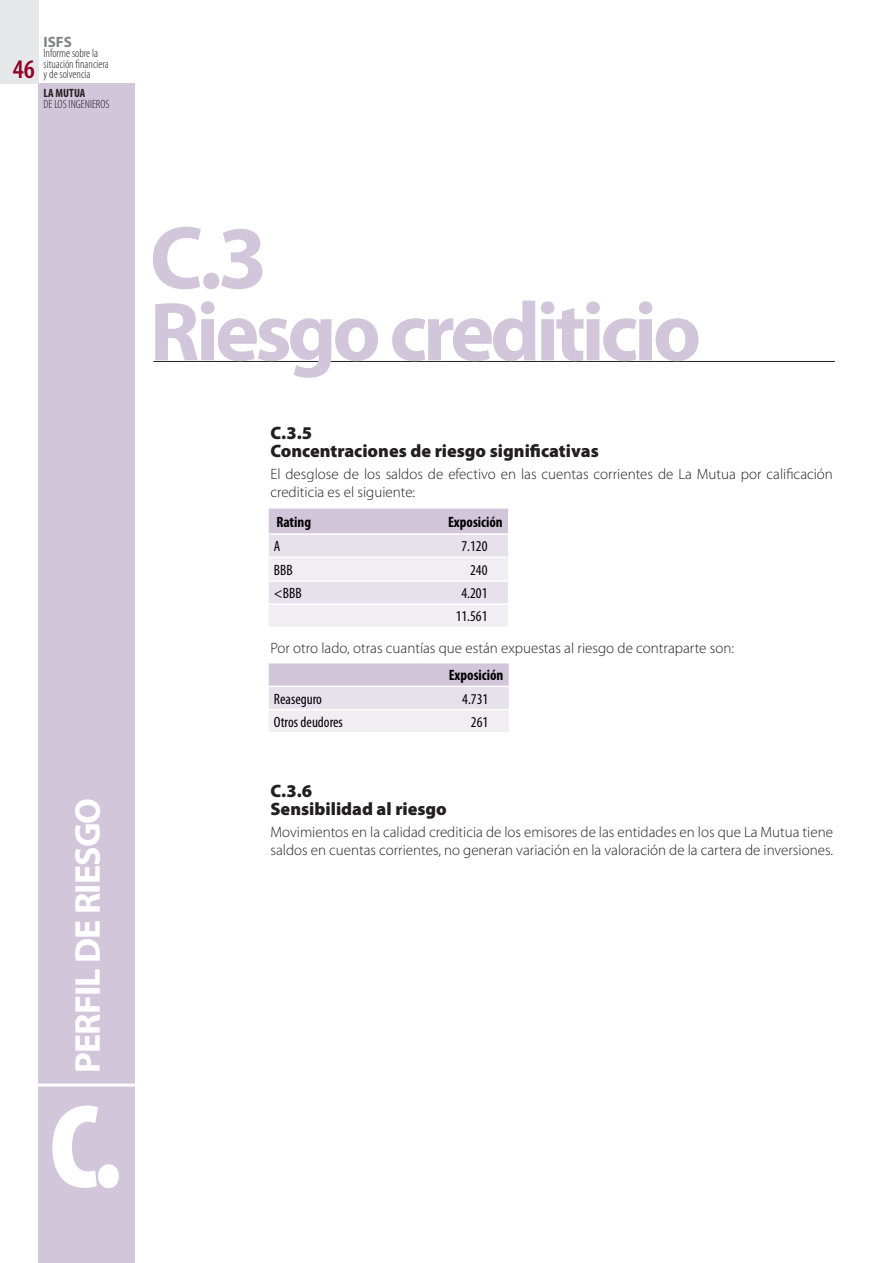
<style>
.page{position:relative;width:893px;height:1263px;background:#fff}
.page>*{position:absolute;margin:0;border:0;box-sizing:border-box;transform-origin:0 0}
.t1{font:900 condensed 120px "Myriad Pro";color:#fff}
.t2{font:700 90px "Myriad Pro";color:#d1c6da}
.t3{font:700 84px "Myriad Pro";letter-spacing:-.05em;color:#d1c6da}
.t4{font:700 36px "Myriad Pro";letter-spacing:-.025em;color:#fff}
.t5{font:600 condensed 27px "Myriad Pro";color:#900126}
.t6{font:900 18px "Myriad Pro";color:#231f20}
.t7{font:300 15px/18px "Myriad Pro";color:#231f20}
.t8{font:condensed 15px "Myriad Pro";color:#000}
.t9{font:700 condensed 15px "Myriad Pro";color:#000}
.t10{font:700 15px "Myriad Pro";color:#808285}
.t11{font:300 condensed 12px/10.5px "Myriad Pro";color:#231f20}
.t12{font:700 condensed 12px "Myriad Pro";color:#231f20}
</style>
<div class="page">
<div style="left:38px;top:84px;width:97px;height:1179px;background:#d1c6da"></div>
<div style="left:0;top:0;width:38px;height:84px;background:#e6e7e9"></div>
<hr style="left:153px;top:361px;width:682px;height:1px;background:#231f20">
<hr style="left:27px;top:1083px;width:116px;height:3px;background:#fff">
<svg style="left:268px;top:663px;width:241px;height:69px;background:#e3dde9"></svg>
<svg style="left:268px;top:508px;width:241px;height:119px;background:#e6e1eb"></svg>
<h3 class="t5" style="left:13px;top:52px;width:24px">46</h3>
<p class="t10" style="left:44px;top:32px;width:30px">ISFS</p>
<p class="t11" style="left:44px;top:48px;width:67px">Informe sobre la situación financiera y de solvencia</p>
<p class="t12" style="left:44px;top:86px;width:43px">LA MUTUA</p>
<p class="t11" style="left:44px;top:98px;width:68px">DE LOS INGENIEROS</p>
<h3 class="t4" style="left:64px;top:1073px;width:277px;rotate:-90deg">PERFIL DE RIESGO</h3>
<h1 class="t1" style="left:50px;top:1070px;width:74px">C.</h1>
<p class="t2" style="left:150px;top:199px;width:119px">C.3</p>
<p class="t3" style="left:150px;top:277px;width:553px">Riesgo crediticio</p>
<p class="t6" style="left:270px;top:420px;width:43px">C.3.5</p>
<p class="t6" style="left:270px;top:438px;width:330px">Concentraciones de riesgo significativas</p>
<p class="t7" style="left:270px;top:465px;width:564px">El desglose de los saldos de efectivo en las cuentas corrientes de La Mutua por calificación crediticia es el siguiente:</p>
<p class="t9" style="left:276px;top:512px;width:36px">Rating</p>
<p class="t9" style="left:448px;top:512px;width:56px">Exposición</p>
<p class="t8" style="left:274px;top:537px;width:8px">A</p>
<p class="t8" style="left:461px;top:537px;width:28px">7.120</p>
<p class="t8" style="left:274px;top:561px;width:20px">BBB</p>
<p class="t8" style="left:470px;top:561px;width:19px">240</p>
<p class="t8" style="left:274px;top:584px;width:29px">&lt;BBB</p>
<p class="t8" style="left:461px;top:584px;width:28px">4.201</p>
<p class="t8" style="left:456px;top:607px;width:33px">11.561</p>
<p class="t7" style="left:270px;top:638px;width:465px">Por otro lado, otras cuantías que están expuestas al riesgo de contraparte son:</p>
<p class="t9" style="left:449px;top:666px;width:56px">Exposición</p>
<p class="t8" style="left:274px;top:689px;width:50px">Reaseguro</p>
<p class="t8" style="left:462px;top:689px;width:28px">4.731</p>
<p class="t8" style="left:274px;top:713px;width:70px">Otros deudores</p>
<p class="t8" style="left:471px;top:713px;width:19px">261</p>
<p class="t6" style="left:270px;top:778px;width:43px">C.3.6</p>
<p class="t6" style="left:270px;top:796px;width:178px">Sensibilidad al riesgo</p>
<p class="t7" style="left:270px;top:823px;width:564px">Movimientos en la calidad crediticia de los emisores de las entidades en los que La Mutua tiene saldos en cuentas corrientes, no generan variación en la valoración de la cartera de inversiones.</p>
</div>
